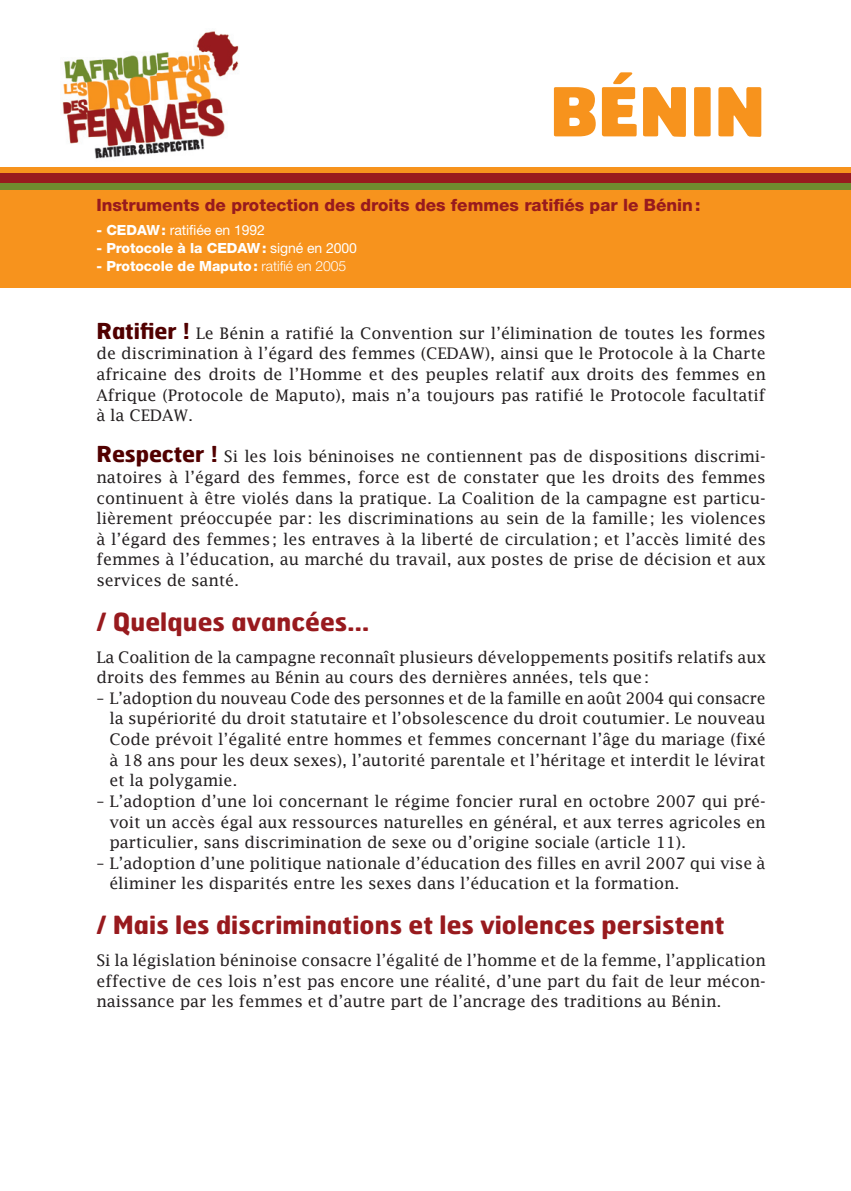
<style>
.page{position:relative;width:851px;height:1191px;background:#fff}
.page>*{position:absolute;margin:0;border:0;box-sizing:border-box;transform-origin:0 0}
.t1{font:900 67.2px "Hermes";letter-spacing:-.01em;color:#f7931d}
.Inter_brun{font:700 25px "Hermes";letter-spacing:.005em;color:#981a1e}
.body{font:800 17px "Helvetica Neue LT Std";color:#981a1e}
.body-2{font:16px/20.6px "Lucida Fax";letter-spacing:-.005em;color:#231f20;text-align:justify}
.body-3{font:800 14px "Helvetica Neue LT Std";letter-spacing:-.005em;color:#fff}
.body-4{font:14px "Helvetica Neue LT Std";letter-spacing:-.005em;color:#fff}
.s1{font-weight:800}
.s2{font-weight:400}
.s3{font-weight:300}
.s4{font-family:"Hermes";font-weight:700;font-size:22px;color:#510000}
</style>
<div class="page">
<img style="left:62px;top:31px;width:177px;height:128px">
<div style="left:0;top:178px;width:850px;height:110px;background:#f7931d"></div>
<svg style="left:0;top:167px;width:850px;height:7px;background:#e9811d"></svg>
<div style="left:0;top:174px;width:850px;height:13px;background:#981a1e"></div>
<div style="left:0;top:183px;width:850px;height:7px;background:#6f8b2f"></div>
<p class="t1" style="left:549px;top:67px;width:218px">BÉNIN</p>
<p class="body" style="left:96px;top:195px;width:605px">Instruments de protection des droits des femmes ratifiés par le Bénin:</p>
<p class="body-4" style="left:96px;top:222px;width:170px"><span class="s1">- CEDAW:</span> ratifiée en 1992</p>
<p class="body-3" style="left:96px;top:240px;width:262px">- Protocole à la CEDAW: <span class="s2">signé en 2000</span></p>
<p class="body-3" style="left:96px;top:258px;width:251px">- Protocole de Maputo: <span class="s3">ratifié en 2005</span></p>
<p class="body-2" style="left:96px;top:322px;width:670px"><span class="s4">Ratifier !</span> Le Bénin a ratifié la Convention sur l’élimination de toutes les formes de discrimination à l’égard des femmes (CEDAW), ainsi que le Protocole à la Charte africaine des droits de l’Homme et des peuples relatif aux droits des femmes en Afrique (Protocole de Maputo), mais n’a toujours pas ratifié le Protocole facultatif à la CEDAW.</p>
<p class="body-2" style="left:96px;top:446px;width:670px"><span class="s4">Respecter !</span> Si les lois béninoises ne contiennent pas de dispositions discrimi&shy;natoires à l’égard des femmes, force est de constater que les droits des femmes continuent à être violés dans la pratique. La Coalition de la campagne est particu&shy;lièrement préoccupée par : les discriminations au sein de la famille; les violences à l’égard des femmes; les entraves à la liberté de circulation; et l’accès limité des femmes à l’éducation, au marché du travail, aux postes de prise de décision et aux services de santé.</p>
<p class="Inter_brun" style="left:96px;top:605px;width:274px">/ Quelques avancées...</p>
<p class="body-2" style="left:96px;top:646px;width:670px">La Coalition de la campagne reconnaît plusieurs développements positifs relatifs aux droits des femmes au Bénin au cours des dernières années, tels que:</p>
<p class="body-2" style="left:109px;top:687px;width:658px;text-indent:-13px">– L’adoption du nouveau Code des personnes et de la famille en août 2004 qui consacre la supériorité du droit statutaire et l’obsolescence du droit coutumier. Le nouveau Code prévoit l’égalité entre hommes et femmes concernant l’âge du mariage (fixé à 18 ans pour les deux sexes), l’autorité parentale et l’héritage et interdit le lévirat et la polygamie.</p>
<p class="body-2" style="left:109px;top:790px;width:658px;text-indent:-13px">– L’adoption d’une loi concernant le régime foncier rural en octobre 2007 qui pré&shy;voit un accès égal aux ressources naturelles en général, et aux terres agricoles en particulier, sans discrimination de sexe ou d’origine sociale (article 11).</p>
<p class="body-2" style="left:109px;top:852px;width:657px;text-indent:-13px">– L’adoption d’une politique nationale d’éducation des filles en avril 2007 qui vise à éliminer les disparités entre les sexes dans l’éducation et la formation.</p>
<p class="Inter_brun" style="left:96px;top:908px;width:629px">/ Mais les discriminations et les violences persistent</p>
<p class="body-2" style="left:96px;top:949px;width:671px">Si la législation béninoise consacre l’égalité de l’homme et de la femme, l’application effective de ces lois n’est pas encore une réalité, d’une part du fait de leur mécon&shy;naissance par les femmes et d’autre part de l’ancrage des traditions au Bénin.</p>
</div>
